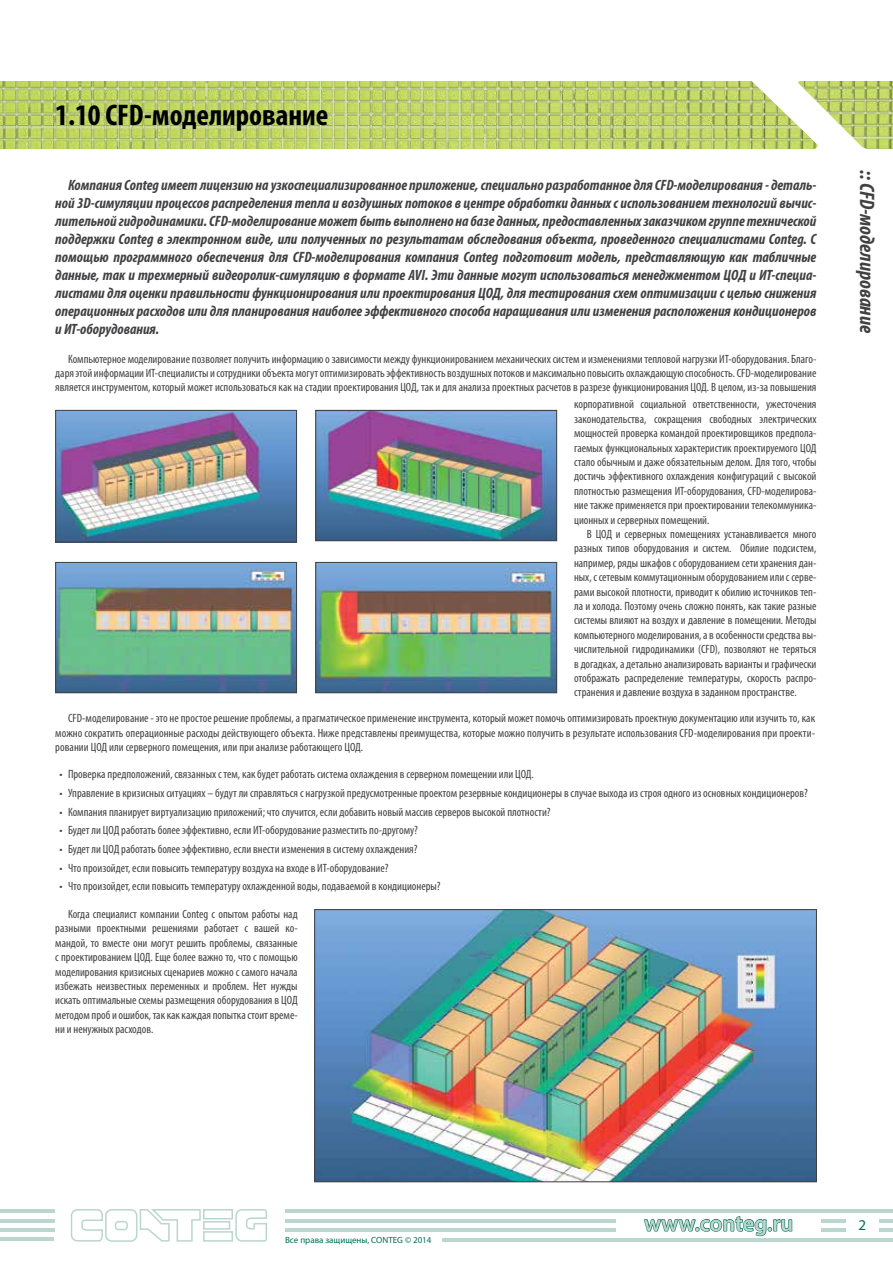
<style>
.page{position:relative;width:893px;height:1263px;background:#fff}
.page>*{position:absolute;margin:0;border:0;box-sizing:border-box;transform-origin:0 0}
.t1{font:700 condensed 30px "Myriad Pro";color:#000}
.t2{font:600 22.5px "Myriad Pro";color:#bad6ce}
.t3{font:italic 700 condensed 21px "Myriad Pro";color:#414042}
.t4{font:italic 700 condensed 15px/18px "Myriad Pro";color:#414042;text-align:justify}
.t5{font:15px "Myriad Pro";color:#006f51}
.t6{font:condensed 12px/14.4px "Myriad Pro";color:#414042;text-align:justify}
.t7{font:9px "Myriad Pro";color:#006f51}
</style>
<div class="page">
<hr style="left:285px;top:1209px;width:608px;height:3px;background:#bad6ce">
<hr style="left:442px;top:1238px;width:451px;height:4px;background:#bad6ce">
<hr style="left:285px;top:1219px;width:331px;height:3px;background:#bad6ce">
<hr style="left:285px;top:1228px;width:331px;height:4px;background:#bad6ce">
<svg style="left:643px;top:1212px;width:150px;height:25px"></svg>
<hr style="left:821px;top:1219px;width:72px;height:3px;background:#bad6ce">
<hr style="left:821px;top:1228px;width:72px;height:4px;background:#bad6ce">
<div style="left:203px;top:1221px;width:27px;height:8px;border:2px solid #bad6ce"></div>
<div style="left:203px;top:1231px;width:30px;height:10px;border:2px solid #bad6ce"></div>
<svg style="left:235px;top:1209px;width:32px;height:33px"></svg>
<div style="left:203px;top:1209px;width:30px;height:10px;border:2px solid #bad6ce"></div>
<svg style="left:70px;top:1209px;width:131px;height:33px"></svg>
<hr style="left:0;top:1219px;width:54px;height:3px;background:#bad6ce">
<hr style="left:0;top:1228px;width:54px;height:4px;background:#bad6ce">
<hr style="left:0;top:1209px;width:54px;height:3px;background:#bad6ce">
<hr style="left:0;top:1238px;width:53px;height:3px;background:#bad6ce">
<div style="left:846px;top:1214px;width:33px;height:20px;background:#fff"></div>
<img style="left:57px;top:564px;width:238px;height:127px">
<div style="left:55px;top:562px;width:242px;height:131px;border:1px solid #414042"></div>
<img style="left:317px;top:564px;width:238px;height:127px">
<div style="left:315px;top:562px;width:242px;height:131px;border:1px solid #414042"></div>
<img style="left:317px;top:412px;width:238px;height:127px">
<div style="left:315px;top:410px;width:242px;height:131px;border:1px solid #414042"></div>
<img style="left:316px;top:911px;width:499px;height:269px">
<div style="left:314px;top:909px;width:503px;height:273px;border:1px solid #414042"></div>
<img style="left:57px;top:412px;width:238px;height:128px">
<div style="left:55px;top:410px;width:242px;height:132px;border:1px solid #414042"></div>
<img style="left:817px;top:81px;width:76px;height:68px">
<img style="left:0;top:81px;width:817px;height:68px">
<h1 class="t1" style="left:55px;top:96px;width:275px">1.10 CFD-моделирование</h1>
<p class="t4" style="left:55px;top:176px;width:763px;text-indent:13px">Компания Conteg имеет лицензию на узкоспециализированное приложение, специально разработанное для CFD-моделирования - деталь&shy;ной 3D-симуляции процессов распределения тепла и воздушных потоков в центре обработки данных с использованием технологий вычис&shy;лительной гидродинамики. CFD-моделирование может быть выполнено на базе данных, предоставленных заказчиком группе технической поддержки Conteg в электронном виде, или полученных по результатам обследования объекта, проведенного специалистами Conteg. С помощью программного обеспечения для CFD-моделирования компания Conteg подготовит модель, представляющую как табличные данные, так и трехмерный видеоролик-симуляцию в формате AVI. Эти данные могут использоваться менеджментом ЦОД и ИТ-специа&shy;листами для оценки правильности функционирования или проектирования ЦОД, для тестирования схем оптимизации с целью снижения операционных расходов или для планирования наиболее эффективного способа наращивания или изменения расположения кондиционеров и ИТ-оборудования.</p>
<p class="t6" style="left:55px;top:351px;width:763px;text-indent:13px">Компьютерное моделирование позволяет получить информацию о зависимости между функционированием механических систем и изменениями тепловой нагрузки ИТ-оборудования. Благо&shy;даря этой информации ИТ-специалисты и сотрудники объекта могут оптимизировать эффективность воздушных потоков и максимально повысить охлаждающую способность. CFD-моделирование является инструментом, который может использоваться как на стадии проектирования ЦОД, так и для анализа проектных расчетов в разрезе функционирования ЦОД. В целом, из-за повышения</p>
<p class="t6" style="left:574px;top:397px;width:244px">корпоративной социальной ответственности, ужесточения законодательства, сокращения свободных электрических мощностей проверка командой проектировщиков предпола&shy;гаемых функциональных характеристик проектируемого ЦОД стало обычным и даже обязательным делом. Для того, чтобы достичь эффективного охлаждения конфигураций с высокой плотностью размещения ИТ-оборудования, CFD-моделирова&shy;ние также применяется при проектировании телекоммуника&shy;ционных и серверных помещений.</p>
<p class="t6" style="left:574px;top:527px;width:244px;text-indent:13px">В ЦОД и серверных помещениях устанавливается много разных типов оборудования и систем. Обилие подсистем, например, ряды шкафов с оборудованием сети хранения дан&shy;ных, с сетевым коммутационным оборудованием или с серве&shy;рами высокой плотности, приводит к обилию источников теп&shy;ла и холода. Поэтому очень сложно понять, как такие разные системы влияют на воздух и давление в помещении. Методы компьютерного моделирования, а в особенности средства вы&shy;числительной гидродинамики (CFD), позволяют не теряться в догадках, а детально анализировать варианты и графически отображать распределение температуры, скорость распро&shy;странения и давление воздуха в заданном пространстве.</p>
<p class="t6" style="left:55px;top:711px;width:761px;text-indent:13px">CFD-моделирование - это не простое решение проблемы, а прагматическое применение инструмента, который может помочь оптимизировать проектную документацию или изучить то, как можно сократить операционные расходы действующего объекта. Ниже представлены преимущества, которые можно получить в результате использования CFD-моделирования при проекти&shy;ровании ЦОД или серверного помещения, или при анализе работающего ЦОД.</p>
<p class="t6" style="left:60px;top:767px;width:476px">• Проверка предположений, связанных с тем, как будет работать система охлаждения в серверном помещении или ЦОД.</p>
<p class="t6" style="left:60px;top:786px;width:750px">• Управление в кризисных ситуациях – будут ли справляться с нагрузкой предусмотренные проектом резервные кондиционеры в случае выхода из строя одного из основных кондиционеров?</p>
<p class="t6" style="left:60px;top:804px;width:493px">• Компания планирует виртуализацию приложений; что случится, если добавить новый массив серверов высокой плотности?</p>
<p class="t6" style="left:60px;top:823px;width:360px">• Будет ли ЦОД работать более эффективно, если ИТ-оборудование разместить по-другому?</p>
<p class="t6" style="left:60px;top:842px;width:359px">• Будет ли ЦОД работать более эффективно, если внести изменения в систему охлаждения?</p>
<p class="t6" style="left:60px;top:860px;width:331px">• Что произойдет, если повысить температуру воздуха на входе в ИТ-оборудование?</p>
<p class="t6" style="left:60px;top:879px;width:383px">• Что произойдет, если повысить температуру охлажденной воды, подаваемой в кондиционеры?</p>
<p class="t6" style="left:55px;top:907px;width:244px;text-indent:13px">Когда специалист компании Conteg с опытом работы над разными проектными решениями работает с вашей ко&shy;мандой, то вместе они могут решить проблемы, связанные с проектированием ЦОД. Еще более важно то, что с помощью моделирования кризисных сценариев можно с самого начала избежать неизвестных переменных и проблем. Нет нужды искать оптимальные схемы размещения оборудования в ЦОД методом проб и ошибок, так как каждая попытка стоит време&shy;ни и ненужных расходов.</p>
<h3 class="t3" style="left:880px;top:170px;width:164px;rotate:90deg">:: CFD-моделирование</h3>
<p class="t7" style="left:285px;top:1234px;width:148px">Все права защищены, CONTEG © 2014</p>
<h2 class="t2" style="left:644px;top:1209px;width:150px">www.conteg.ru</h2>
<p class="t5" style="left:859px;top:1215px;width:9px">2</p>
</div>
